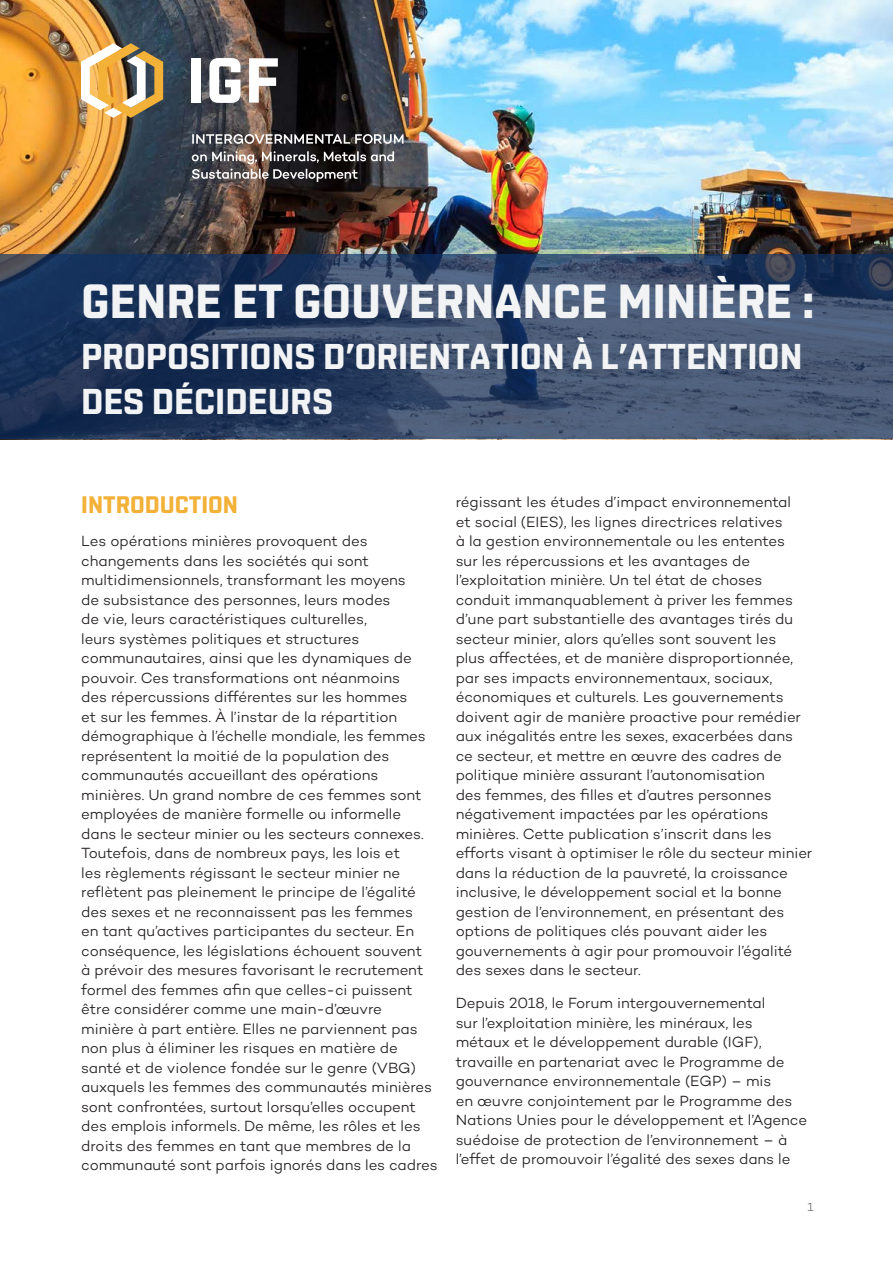
<style>
.page{position:relative;width:893px;height:1263px;background:#fff}
.page>*{position:absolute;margin:0;border:0;box-sizing:border-box;transform-origin:0 0}
.t1{font:700 48px "Shentox";color:#f2f3f4}
.t2{font:700 36px/45px "Shentox";color:#f2f3f4}
.Heading_1{font:700 24px "Shentox";color:#f3b138}
.Body_copy{font:300 15px/19.5px "Campton";letter-spacing:-.005em;color:#231f20}
.t3{font:300 12px "Campton";color:#676c6c}
</style>
<div class="page">
<img style="left:0;top:0;width:893px;height:255px">
<svg style="left:0;top:255px;width:893px;height:184px;background:#324666"></svg>
<div style="left:191px;top:58px;width:10px;height:45px;background:#fff"></div>
<svg style="left:209px;top:58px;width:31px;height:45px"></svg>
<svg style="left:249px;top:58px;width:29px;height:45px"></svg>
<img style="left:81px;top:43px;width:82px;height:75px">
<svg style="left:192px;top:134px;width:212px;height:10px"></svg>
<svg style="left:192px;top:151px;width:202px;height:31px;background:#5d5859"></svg>
<p class="t1" style="left:81px;top:273px;width:735px">GENRE ET GOUVERNANCE MINIÈRE :</p>
<p class="t2" style="left:81px;top:335px;width:723px">PROPOSITIONS D’ORIENTATION À L’ATTENTION<br>DES DÉCIDEURS</p>
<p class="Heading_1" style="left:81px;top:491px;width:158px">INTRODUCTION</p>
<p class="Body_copy" style="left:81px;top:531px;width:358px">Les opérations minières provoquent des changements dans les sociétés qui sont multidimensionnels, transformant les moyens<br>de subsistance des personnes, leurs modes<br>de vie, leurs caractéristiques culturelles,<br>leurs systèmes politiques et structures communautaires, ainsi que les dynamiques de pouvoir. Ces transformations ont néanmoins<br>des répercussions différentes sur les hommes<br>et sur les femmes. À l’instar de la répartition démographique à l’échelle mondiale, les femmes représentent la moitié de la population des communautés accueillant des opérations minières. Un grand nombre de ces femmes sont employées de manière formelle ou informelle dans le secteur minier ou les secteurs connexes.<br>Toutefois, dans de nombreux pays, les lois et<br>les règlements régissant le secteur minier ne reflètent pas pleinement le principe de l’égalité des sexes et ne reconnaissent pas les femmes<br>en tant qu’actives participantes du secteur. En conséquence, les législations échouent souvent<br>à prévoir des mesures favorisant le recrutement formel des femmes afin que celles-ci puissent être considérer comme une main-d’œuvre minière à part entière. Elles ne parviennent pas non plus à éliminer les risques en matière de santé et de violence fondée sur le genre (VBG) auxquels les femmes des communautés minières sont confrontées, surtout lorsqu’elles occupent des emplois informels. De même, les rôles et les droits des femmes en tant que membres de la communauté sont parfois ignorés dans les cadres</p>
<p class="Body_copy" style="left:456px;top:492px;width:358px">régissant les études d’impact environnemental<br>et social (EIES), les lignes directrices relatives<br>à la gestion environnementale ou les ententes<br>sur les répercussions et les avantages de l’exploitation minière. Un tel état de choses conduit immanquablement à priver les femmes d’une part substantielle des avantages tirés du secteur minier, alors qu’elles sont souvent les<br>plus affectées, et de manière disproportionnée, par ses impacts environnementaux, sociaux, économiques et culturels. Les gouvernements doivent agir de manière proactive pour remédier aux inégalités entre les sexes, exacerbées dans ce secteur, et mettre en œuvre des cadres de politique minière assurant l’autonomisation<br>des femmes, des filles et d’autres personnes négativement impactées par les opérations minières. Cette publication s’inscrit dans les efforts visant à optimiser le rôle du secteur minier dans la réduction de la pauvreté, la croissance inclusive, le développement social et la bonne gestion de l’environnement, en présentant des options de politiques clés pouvant aider les gouvernements à agir pour promouvoir l’égalité des sexes dans le secteur.</p>
<p class="Body_copy" style="left:456px;top:993px;width:353px">Depuis 2018, le Forum intergouvernemental<br>sur l’exploitation minière, les minéraux, les métaux et le développement durable (IGF), travaille en partenariat avec le Programme de gouvernance environnementale (EGP) – mis<br>en œuvre conjointement par le Programme des Nations Unies pour le développement et l’Agence suédoise de protection de l’environnement – à l’effet de promouvoir l’égalité des sexes dans le</p>
<p class="t3" style="left:808px;top:1199px;width:8px">1</p>
</div>
